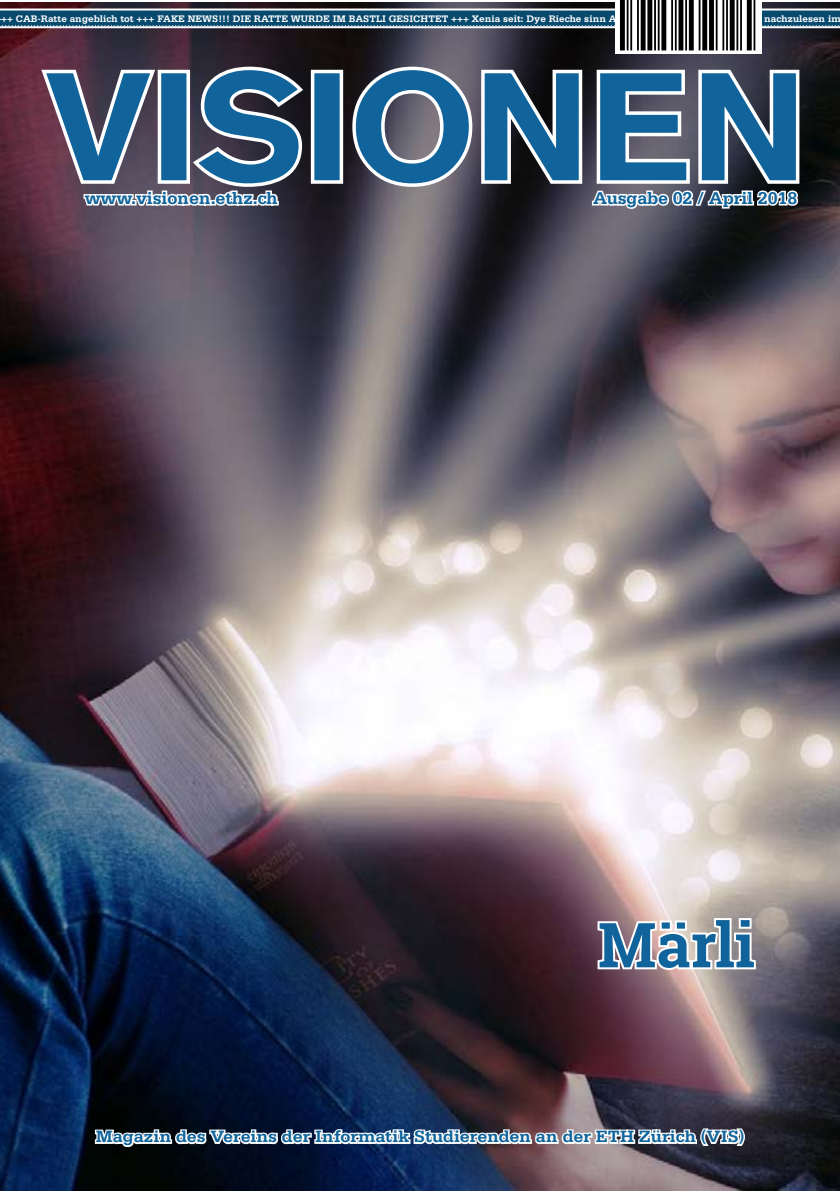
<style>
.page{position:relative;width:840px;height:1191px;background:#fff}
.page>*{position:absolute;margin:0;border:0;box-sizing:border-box;transform-origin:0 0}
.t1{font:68px "Free 3 of 9";color:#000;scale:1.05 1}
.t2{font:700 62px "Roboto Slab";color:#10649b}
.t3{font:700 18px "Serifa Std";letter-spacing:-.01em;color:#10649b}
.t4{font:700 17.2px "Serifa Std";letter-spacing:-.01em;color:#10649b;scale:1.04 1}
.t5{font:700 10px "Serifa Std";color:#fff}
</style>
<div class="page">
<img style="left:0;top:3px;width:839px;height:1188px">
<svg style="left:0;top:9px;width:840px;height:19px;background:#366a89"></svg>
<svg style="left:93px;top:1112px;width:653px;height:48px"></svg>
<svg style="left:82px;top:189px;width:198px;height:37px"></svg>
<svg style="left:590px;top:189px;width:209px;height:22px"></svg>
<svg style="left:595px;top:916px;width:162px;height:56px"></svg>
<div style="left:615px;top:0;width:146px;height:53px;background:#fff"></div>
<svg style="left:39px;top:65px;width:761px;height:124px;background:#496b88"></svg>
<h1 class="t1" style="left:619px;top:-13px;width:132px">ARSCH</h1>
<p class="t5" style="left:1px;top:12px;width:622px">++ CAB-Ratte angeblich tot +++ FAKE NEWS!!! DIE RATTE WURDE IM BASTLI GESICHTET +++ Xenia seit: Dye Rieche sinn Aa</p>
<p class="t5" style="left:763px;top:12px;width:78px">nachzulesen im</p>
<h3 class="t3" style="left:85px;top:187px;width:194px">www.visionen.ethz.ch</h3>
<h3 class="t3" style="left:592px;top:187px;width:206px">Ausgabe 02 / April 2018</h3>
<h2 class="t2" style="left:597px;top:902px;width:158px">Märli</h2>
<h3 class="t4" style="left:96px;top:1126px;width:625px">Magazin des Vereins der Informatik Studierenden an der ETH Zürich (VIS)</h3>
</div>
